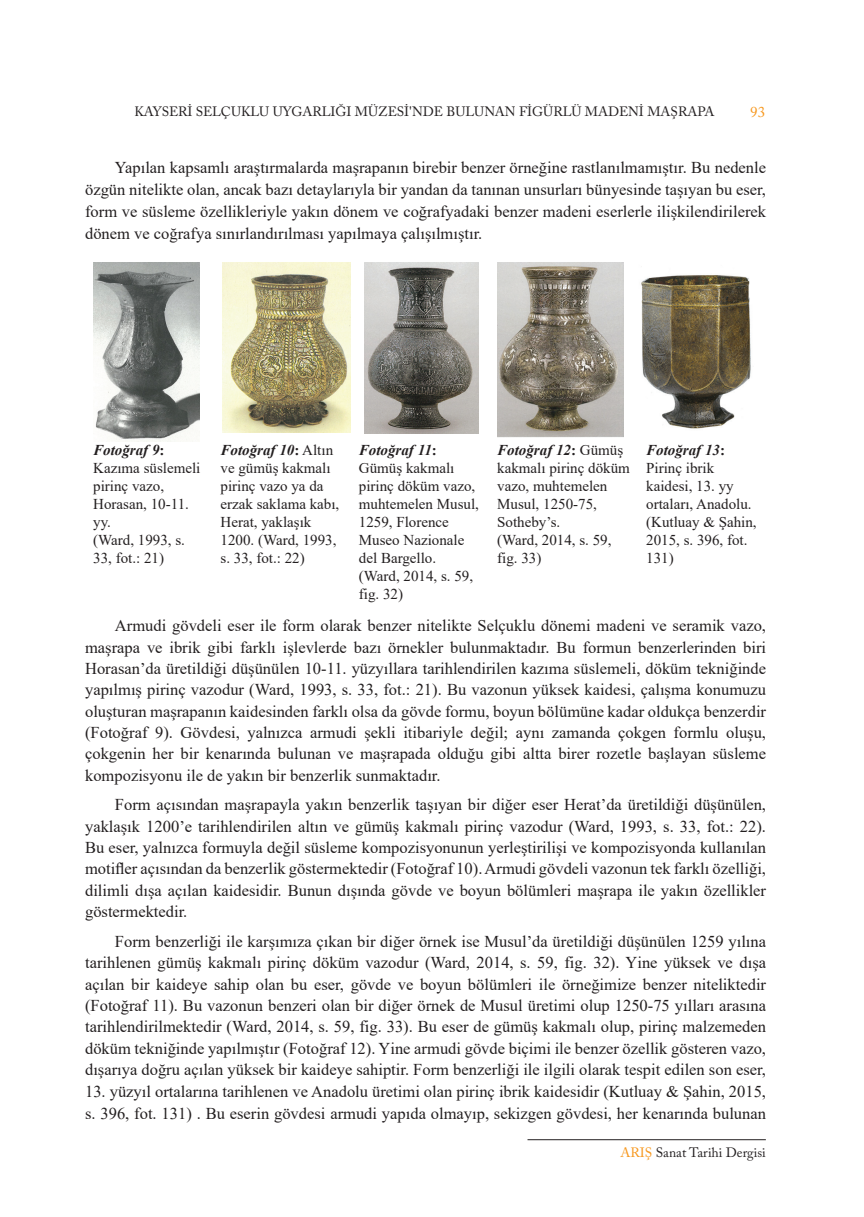
<style>
.page{position:relative;width:864px;height:1217px;background:#fff}
.page>*{position:absolute;margin:0;border:0;box-sizing:border-box;transform-origin:0 0}
.t1{font:16.5px/21.3px "Times New Roman";color:#231f20;text-align:justify}
.t2{font:15px/18px "Times New Roman";color:#231f20}
.t3{font:15px "Adobe Caslon Pro";color:#f7971d}
.t4{font:13.5px "Adobe Caslon Pro";color:#231f20}
.s1{font-weight:700;font-style:italic}
.s2{font-weight:700}
.s3{color:#f7971d}
</style>
<div class="page">
<hr style="left:527px;top:1138px;width:238px;height:1px;background:#231f20">
<img style="left:93px;top:263px;width:107px;height:178px">
<img style="left:222px;top:263px;width:128px;height:169px">
<img style="left:364px;top:263px;width:114px;height:170px">
<img style="left:497px;top:263px;width:126px;height:174px">
<img style="left:641px;top:275px;width:110px;height:154px">
<p class="t4" style="left:134px;top:103px;width:581px">KAYSERİ SELÇUKLU UYGARLIĞI MÜZESİ'NDE BULUNAN FİGÜRLÜ MADENİ MAŞRAPA</p>
<p class="t3" style="left:749px;top:103px;width:16px">93</p>
<p class="t1" style="left:85px;top:156px;width:682px;line-height:22px;text-indent:30px">Yapılan kapsamlı araştırmalarda maşrapanın birebir benzer örneğine rastlanılmamıştır. Bu nedenle özgün nitelikte olan, ancak bazı detaylarıyla bir yandan da tanınan unsurları bünyesinde taşıyan bu eser, form ve süsleme özellikleriyle yakın dönem ve coğrafyadaki benzer madeni eserlerle ilişkilendirilerek dönem ve coğrafya sınırlandırılması yapılmaya çalışılmıştır.</p>
<p class="t2" style="left:93px;top:440px;width:109px"><span class="s1">Fotoğraf 9</span><span class="s2">:<br></span>Kazıma süslemeli pirinç vazo,<br>Horasan, 10-11. yy.<br>(Ward, 1993, s.<br>33, fot.: 21)</p>
<p class="t2" style="left:220px;top:440px;width:120px"><span class="s1">Fotoğraf 10</span><span class="s2">:</span> Altın ve gümüş kakmalı pirinç vazo ya da erzak saklama kabı,<br>Herat, yaklaşık<br>1200. (Ward, 1993, s. 33, fot.: 22)</p>
<p class="t2" style="left:359px;top:440px;width:122px"><span class="s1">Fotoğraf 11</span><span class="s2">:<br></span>Gümüş kakmalı pirinç döküm vazo, muhtemelen Musul,<br>1259, Florence<br>Museo Nazionale del Bargello. (Ward, 2014, s. 59, fig. 32)</p>
<p class="t2" style="left:497px;top:440px;width:134px"><span class="s1">Fotoğraf 12</span><span class="s2">:</span> Gümüş kakmalı pirinç döküm vazo, muhtemelen<br>Musul, 1250-75,<br>Sotheby’s.<br>(Ward, 2014, s. 59, fig. 33)</p>
<p class="t2" style="left:646px;top:440px;width:112px"><span class="s1">Fotoğraf 13</span><span class="s2">:<br></span>Pirinç ibrik kaidesi, 13. yy ortaları, Anadolu. (Kutluay &amp; Şahin,<br>2015, s. 396, fot.<br>131)</p>
<p class="t1" style="left:85px;top:614px;width:682px;text-indent:30px">Armudi gövdeli eser ile form olarak benzer nitelikte Selçuklu dönemi madeni ve seramik vazo, maşrapa ve ibrik gibi farklı işlevlerde bazı örnekler bulunmaktadır. Bu formun benzerlerinden biri Horasan’da üretildiği düşünülen 10-11. yüzyıllara tarihlendirilen kazıma süslemeli, döküm tekniğinde yapılmış pirinç vazodur (Ward, 1993, s. 33, fot.: 21). Bu vazonun yüksek kaidesi, çalışma konumuzu oluşturan maşrapanın kaidesinden farklı olsa da gövde formu, boyun bölümüne kadar oldukça benzerdir (Fotoğraf 9). Gövdesi, yalnızca armudi şekli itibariyle değil; aynı zamanda çokgen formlu oluşu, çokgenin her bir kenarında bulunan ve maşrapada olduğu gibi altta birer rozetle başlayan süsleme kompozisyonu ile de yakın bir benzerlik sunmaktadır.</p>
<p class="t1" style="left:85px;top:793px;width:682px;text-indent:30px">Form açısından maşrapayla yakın benzerlik taşıyan bir diğer eser Herat’da üretildiği düşünülen, yaklaşık 1200’e tarihlendirilen altın ve gümüş kakmalı pirinç vazodur (Ward, 1993, s. 33, fot.: 22).<br>Bu eser, yalnızca formuyla değil süsleme kompozisyonunun yerleştirilişi ve kompozisyonda kullanılan motifler açısından da benzerlik göstermektedir (Fotoğraf 10). Armudi gövdeli vazonun tek farklı özelliği, dilimli dışa açılan kaidesidir. Bunun dışında gövde ve boyun bölümleri maşrapa ile yakın özellikler göstermektedir.</p>
<p class="t1" style="left:85px;top:930px;width:682px;text-indent:30px">Form benzerliği ile karşımıza çıkan bir diğer örnek ise Musul’da üretildiği düşünülen 1259 yılına tarihlenen gümüş kakmalı pirinç döküm vazodur (Ward, 2014, s. 59, fig. 32). Yine yüksek ve dışa açılan bir kaideye sahip olan bu eser, gövde ve boyun bölümleri ile örneğimize benzer niteliktedir (Fotoğraf 11). Bu vazonun benzeri olan bir diğer örnek de Musul üretimi olup 1250-75 yılları arasına tarihlendirilmektedir (Ward, 2014, s. 59, fig. 33). Bu eser de gümüş kakmalı olup, pirinç malzemeden döküm tekniğinde yapılmıştır (Fotoğraf 12). Yine armudi gövde biçimi ile benzer özellik gösteren vazo, dışarıya doğru açılan yüksek bir kaideye sahiptir. Form benzerliği ile ilgili olarak tespit edilen son eser,</p>
<p class="t1" style="left:85px;top:1079px;width:682px;line-height:22px">13. yüzyıl ortalarına tarihlenen ve Anadolu üretimi olan pirinç ibrik kaidesidir (Kutluay &amp; Şahin, 2015, s. 396, fot. 131) . Bu eserin gövdesi armudi yapıda olmayıp, sekizgen gövdesi, her kenarında bulunan</p>
<p class="t4" style="left:620px;top:1143px;width:147px"><span class="s3">ARIŞ</span> Sanat Tarihi Dergisi</p>
</div>
